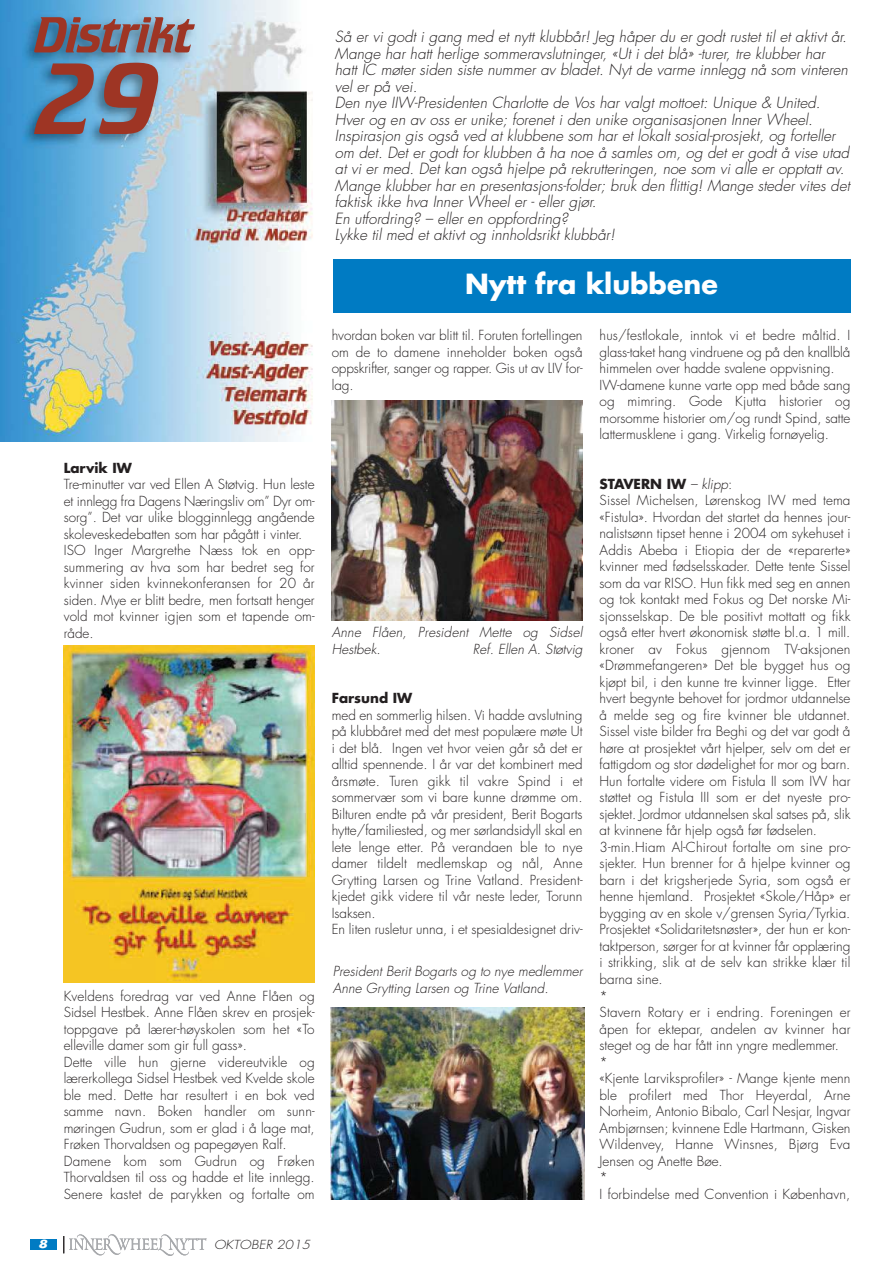
<style>
.page{position:relative;width:893px;height:1263px;background:#fff}
.page>*{position:absolute;margin:0;border:0;box-sizing:border-box;transform-origin:0 0}
.t1{font:700 27px "Futura";color:#fff}
.t2{font:italic 300 15px/16.5px "Futura";letter-spacing:.005em;color:#231f20}
.t3{font:300 13.5px/16.5px "Futura";color:#231f20}
.t4{font:italic 300 13.5px/16.5px "Futura";letter-spacing:.005em;color:#231f20}
.t5{font:700 13.5px "Futura";color:#231f20}
.t6{font:italic 300 12.15px "Futura";letter-spacing:.005em;color:#231f20;scale:1.11 1}
.t7{font:italic 700 10.8px "Futura";color:#fff;scale:1.25 1}
.s1{font-weight:700}
.s2{font-style:italic}
</style>
<div class="page">
<div style="left:30px;top:1239px;width:27px;height:10px;background:#007bc3"></div>
<svg style="left:64px;top:1234px;width:142px;height:22px"></svg>
<div style="left:333px;top:259px;width:517px;height:54px;background:#007bc3"></div>
<img style="left:332px;top:400px;width:251px;height:220px">
<img style="left:64px;top:646px;width:251px;height:337px">
<img style="left:0;top:0;width:313px;height:442px">
<img style="left:34px;top:17px;width:161px;height:35px">
<img style="left:330px;top:1008px;width:254px;height:192px">
<p class="t5" style="left:64px;top:459px;width:70px">Larvik IW</p>
<p class="t3" style="left:64px;top:476px;width:252px">Tre-minutter var ved Ellen A Støtvig. Hun leste et innlegg fra Dagens Næringsliv om” Dyr om&shy;sorg”. Det var ulike blogginnlegg angående skoleveskedebatten som har pågått i vinter.<br>ISO Inger Margrethe Næss tok en opp&shy;summering av hva som har bedret seg for kvinner siden kvinnekonferansen for 20 år siden. Mye er blitt bedre, men fortsatt henger vold mot kvinner igjen som et tapende om&shy;råde.</p>
<p class="t3" style="left:64px;top:988px;width:252px">Kveldens foredrag var ved Anne Flåen og Sidsel Hestbek. Anne Flåen skrev en prosjek&shy;toppgave på lærer-høyskolen som het «To elleville damer som gir full gass».<br>Dette ville hun gjerne videreutvikle og lærerkollega Sidsel Hestbek ved Kvelde skole ble med. Dette har resultert i en bok ved samme navn. Boken handler om sunn&shy;møringen Gudrun, som er glad i å lage mat, Frøken Thorvaldsen og papegøyen Ralf.<br>Damene kom som Gudrun og Frøken Thorvaldsen til oss og hadde et lite innlegg.<br>Senere kastet de parykken og fortalte om</p>
<p class="t7" style="left:38px;top:1239px;width:9px">8</p>
<p class="t6" style="left:214px;top:1237px;width:88px">OKTOBER 2015</p>
<p class="t2" style="left:335px;top:29px;width:516px">Så er vi godt i gang med et nytt klubbår! Jeg håper du er godt rustet til et aktivt år.<br>Mange har hatt herlige sommeravslutninger, «Ut i det blå» -turer, tre klubber har hatt IC møter siden siste nummer av bladet. Nyt de varme innlegg nå som vinteren vel er på vei.<br>Den nye IIW-Presidenten Charlotte de Vos har valgt mottoet: Unique &amp; United.<br>Hver og en av oss er unike; forenet i den unike organisasjonen Inner Wheel.<br>Inspirasjon gis også ved at klubbene som har et lokalt sosial-prosjekt, og forteller om det. Det er godt for klubben å ha noe å samles om, og det er godt å vise utad at vi er med. Det kan også hjelpe på rekrutteringen, noe som vi alle er opptatt av.<br>Mange klubber har en presentasjons-folder; bruk den flittig! Mange steder vites det faktisk ikke hva Inner Wheel er - eller gjør.<br>En utfordring? – eller en oppfordring?<br>Lykke til med et aktivt og innholdsrikt klubbår!</p>
<h1 class="t1" style="left:465px;top:267px;width:254px">Nytt fra klubbene</h1>
<p class="t3" style="left:332px;top:327px;width:252px;text-align:justify">hvordan boken var blitt til. Foruten fortellingen om de to damene inneholder boken også oppskrifter, sanger og rapper. Gis ut av LIV for&shy;lag.</p>
<p class="t4" style="left:332px;top:624px;width:252px">Anne Flåen, President Mette og Sidsel<br>Hestbek.</p>
<p class="t4" style="left:473px;top:641px;width:111px">Ref. Ellen A. Støtvig</p>
<p class="t5" style="left:332px;top:690px;width:82px">Farsund IW</p>
<p class="t3" style="left:332px;top:707px;width:252px">med en sommerlig hilsen. Vi hadde avslutning på klubbåret med det mest populære møte Ut i det blå. Ingen vet hvor veien går så det er alltid spennende. I år var det kombinert med årsmøte. Turen gikk til vakre Spind i et sommervær som vi bare kunne drømme om.<br>Bilturen endte på vår president, Berit Bogarts hytte/familiested, og mer sørlandsidyll skal en lete lenge etter. På verandaen ble to nye damer tildelt medlemskap og nål, Anne Grytting Larsen og Trine Vatland. President&shy;kjedet gikk videre til vår neste leder, Torunn Isaksen.<br>En liten rusletur unna, i et spesialdesignet driv-</p>
<p class="t4" style="left:333px;top:963px;width:251px">President Berit Bogarts og to nye medlemmer<br>Anne Grytting Larsen og Trine Vatland.</p>
<p class="t3" style="left:600px;top:327px;width:252px">hus/festlokale, inntok vi et bedre måltid. I glass-taket hang vindruene og på den knallblå himmelen over hadde svalene oppvisning.<br>IW-damene kunne varte opp med både sang og mimring. Gode Kjutta historier og morsomme historier om/og rundt Spind, satte lattermusklene i gang. Virkelig fornøyelig.</p>
<p class="t3" style="left:600px;top:476px;width:252px"><span class="s1">STAVERN IW</span> <span class="s2">– klipp</span>:<br>Sissel Michelsen, Lørenskog IW med tema «Fistula». Hvordan det startet da hennes jour&shy;nalistsønn tipset henne i 2004 om sykehuset i Addis Abeba i Etiopia der de «reparerte» kvinner med fødselsskader. Dette tente Sissel som da var RISO. Hun fikk med seg en annen og tok kontakt med Fokus og Det norske Mi&shy;sjonsselskap. De ble positivt mottatt og fikk også etter hvert økonomisk støtte bl.a. 1 mill. kroner av Fokus gjennom TV-aksjonen «Drømmefangeren» Det ble bygget hus og kjøpt bil, i den kunne tre kvinner ligge. Etter hvert begynte behovet for jordmor utdannelse å melde seg og fire kvinner ble utdannet.<br>Sissel viste bilder fra Beghi og det var godt å høre at prosjektet vårt hjelper, selv om det er fattigdom og stor dødelighet for mor og barn.<br>Hun fortalte videre om Fistula II som IW har støttet og Fistula III som er det nyeste pro&shy;sjektet. Jordmor utdannelsen skal satses på, slik at kvinnene får hjelp også før fødselen.<br>3-min.Hiam Al-Chirout fortalte om sine pro&shy;sjekter. Hun brenner for å hjelpe kvinner og barn i det krigsherjede Syria, som også er henne hjemland. Prosjektet «Skole/Håp» er bygging av en skole v/grensen Syria/Tyrkia.<br>Prosjektet «Solidaritetsnøster», der hun er kon&shy;taktperson, sørger for at kvinner får opplæring i strikking, slik at de selv kan strikke klær til barna sine.<br>*<br>Stavern Rotary er i endring. Foreningen er åpen for ektepar, andelen av kvinner har steget og de har fått inn yngre medlemmer. *<br>«Kjente Larviksprofiler» - Mange kjente menn ble profilert med Thor Heyerdal, Arne Norheim, Antonio Bibalo, Carl Nesjar, Ingvar Ambjørnsen; kvinnene Edle Hartmann, Gisken Wildenvey, Hanne Winsnes, Bjørg Eva Jensen og Anette Bøe.<br>*<br>I forbindelse med Convention i København,</p>
</div>
